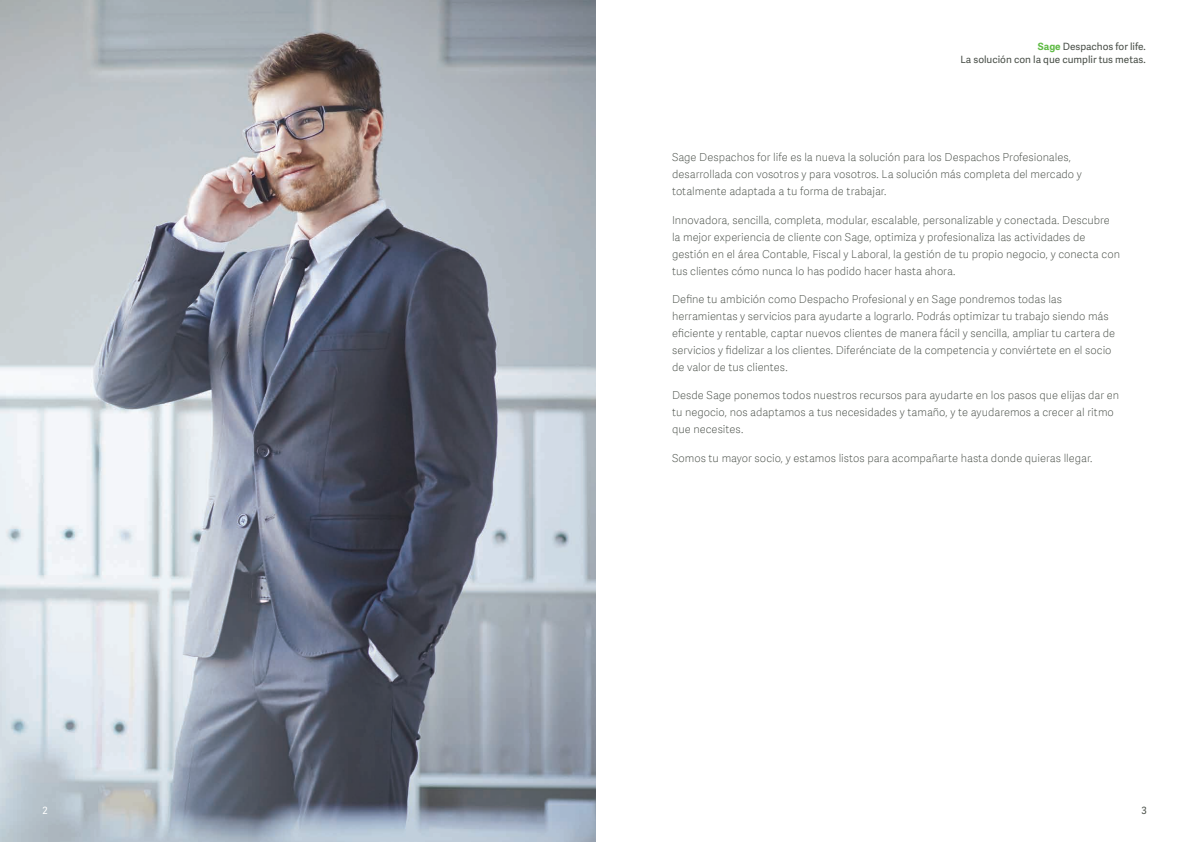
<style>
.page{position:relative;width:1191px;height:842px;background:#fff}
.page>*{position:absolute;margin:0;border:0;box-sizing:border-box;transform-origin:0 0}
.t1{font:11px/17px "Adelle Sans SAGE Th";color:#474d46}
.t2{font:10px/13.4px "Adelle Sans SAGE";color:#474d46;text-align:right}
.t3{font:10px "Adelle Sans SAGE";color:#fff}
.s1{font-weight:700;color:#60bb46}
</style>
<div class="page">
<img style="left:0;top:0;width:595px;height:842px">
<p class="t2" style="left:960px;top:39px;width:187px"><span class="s1">Sage</span> Despachos for life.<br>La solución con la que cumplir tus metas.</p>
<p class="t1" style="left:672px;top:149px;width:411px">Sage Despachos for life es la nueva la solución para los Despachos Profesionales, desarrollada con vosotros y para vosotros. La solución más completa del mercado y totalmente adaptada a tu forma de trabajar.</p>
<p class="t1" style="left:672px;top:211px;width:449px">Innovadora, sencilla, completa, modular, escalable, personalizable y conectada. Descubre la mejor experiencia de cliente con Sage, optimiza y profesionaliza las actividades de gestión en el área Contable, Fiscal y Laboral, la gestión de tu propio negocio, y conecta con tus clientes cómo nunca lo has podido hacer hasta ahora.</p>
<p class="t1" style="left:672px;top:290px;width:445px">Define tu ambición como Despacho Profesional y en Sage pondremos todas las herramientas y servicios para ayudarte a lograrlo. Podrás optimizar tu trabajo siendo más eficiente y rentable, captar nuevos clientes de manera fácil y sencilla, ampliar tu cartera de servicios y fidelizar a los clientes. Diferénciate de la competencia y conviértete en el socio de valor de tus clientes.</p>
<p class="t1" style="left:672px;top:387px;width:449px">Desde Sage ponemos todos nuestros recursos para ayudarte en los pasos que elijas dar en tu negocio, nos adaptamos a tus necesidades y tamaño, y te ayudaremos a crecer al ritmo que necesites.</p>
<p class="t1" style="left:672px;top:449px;width:422px">Somos tu mayor socio, y estamos listos para acompañarte hasta donde quieras llegar.</p>
<p class="t3" style="left:43px;top:803px;width:7px">2</p>
<p class="t2" style="left:1141px;top:803px;width:7px">3</p>
</div>
